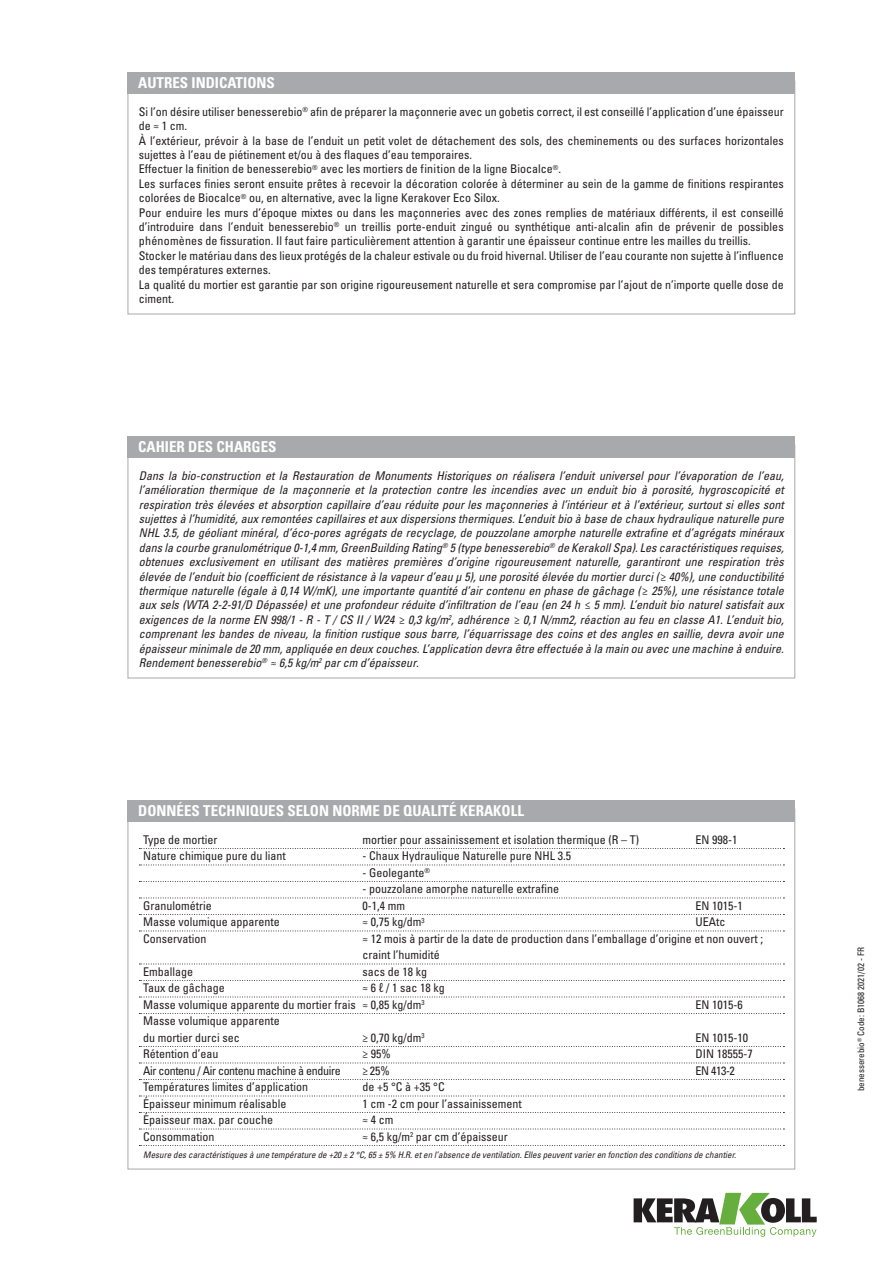
<style>
.page{position:relative;width:893px;height:1263px;background:#fff}
.page>*{position:absolute;margin:0;border:0;box-sizing:border-box;transform-origin:0 0}
._2011_eco_titolo_box{font:700 condensed 15px "Univers LT Std";color:#fff}
.eco_capitolato{font:italic condensed 12px/14.4px "Univers LT Std";color:#231f20;text-align:justify}
.eco_testo_box{font:condensed 12px/14.4px "Univers LT Std";color:#231f20}
.eco_tabella_prestazi{font:condensed 12px/16.5px "Univers LT Std";color:#231f20}
.eco_tabella_prestazi-2{font:condensed 12px "Univers LT Std";letter-spacing:-.03em;color:#231f20}
.eco_nota_dati{font:italic condensed 9px "Univers LT Std";color:#231f20}
.notag_eco_codice_sc{font:condensed 9px "Univers LT Std";color:#231f20}
</style>
<div class="page">
<svg style="left:634px;top:1193px;width:183px;height:44px"></svg>
<div style="left:128px;top:436px;width:667px;height:22px;background:#a8a9ad"></div>
<svg style="left:139px;top:848px;width:645px;height:1px"></svg>
<svg style="left:139px;top:864px;width:645px;height:1px"></svg>
<svg style="left:139px;top:881px;width:645px;height:1px"></svg>
<svg style="left:139px;top:897px;width:645px;height:1px"></svg>
<svg style="left:139px;top:914px;width:645px;height:1px"></svg>
<svg style="left:139px;top:930px;width:645px;height:1px"></svg>
<svg style="left:139px;top:963px;width:645px;height:1px"></svg>
<svg style="left:139px;top:980px;width:645px;height:1px"></svg>
<svg style="left:139px;top:996px;width:645px;height:1px"></svg>
<svg style="left:139px;top:1013px;width:645px;height:1px"></svg>
<svg style="left:139px;top:1046px;width:645px;height:1px"></svg>
<svg style="left:139px;top:1062px;width:645px;height:1px"></svg>
<svg style="left:139px;top:1079px;width:645px;height:1px"></svg>
<svg style="left:139px;top:1095px;width:645px;height:1px"></svg>
<svg style="left:139px;top:1112px;width:645px;height:1px"></svg>
<svg style="left:139px;top:1128px;width:645px;height:1px"></svg>
<svg style="left:139px;top:1145px;width:645px;height:1px"></svg>
<div style="left:128px;top:800px;width:667px;height:22px;background:#a8a9ad"></div>
<div style="left:128px;top:72px;width:667px;height:22px;background:#a8a9ad"></div>
<p class="_2011_eco_titolo_box" style="left:138px;top:74px;width:138px">AUTRES INDICATIONS</p>
<p class="eco_testo_box" style="left:139px;top:104px;width:646px">Si l’on désire utiliser benesserebio<sup>®</sup> afin de préparer la maçonnerie avec un gobetis correct, il est conseillé l’application d’une épaisseur de ≈ 1 cm.</p>
<p class="eco_testo_box" style="left:139px;top:133px;width:646px">À l’extérieur, prévoir à la base de l’enduit un petit volet de détachement des sols, des cheminements ou des surfaces horizontales sujettes à l’eau de piétinement et/ou à des flaques d’eau temporaires.</p>
<p class="eco_testo_box" style="left:139px;top:162px;width:424px">Effectuer la finition de benesserebio<sup>®</sup> avec les mortiers de finition de la ligne Biocalce<sup>®</sup>.</p>
<p class="eco_testo_box" style="left:139px;top:176px;width:646px">Les surfaces finies seront ensuite prêtes à recevoir la décoration colorée à déterminer au sein de la gamme de finitions respirantes colorées de Biocalce<sup>®</sup> ou, en alternative, avec la ligne Kerakover Eco Silox.</p>
<p class="eco_testo_box" style="left:139px;top:205px;width:646px;text-align:justify">Pour enduire les murs d’époque mixtes ou dans les maçonneries avec des zones remplies de matériaux différents, il est conseillé d’introduire dans l’enduit benesserebio<sup>®</sup> un treillis porte-enduit zingué ou synthétique anti-alcalin afin de prévenir de possibles phénomènes de fissuration. Il faut faire particulièrement attention à garantir une épaisseur continue entre les mailles du treillis.</p>
<p class="eco_testo_box" style="left:139px;top:248px;width:646px">Stocker le matériau dans des lieux protégés de la chaleur estivale ou du froid hivernal. Utiliser de l’eau courante non sujette à l’influence des températures externes.</p>
<p class="eco_testo_box" style="left:139px;top:277px;width:646px">La qualité du mortier est garantie par son origine rigoureusement naturelle et sera compromise par l’ajout de n’importe quelle dose de ciment.</p>
<p class="_2011_eco_titolo_box" style="left:138px;top:438px;width:140px">CAHIER DES CHARGES</p>
<p class="eco_capitolato" style="left:139px;top:468px;width:646px">Dans la bio-construction et la Restauration de Monuments Historiques on réalisera l’enduit universel pour l’évaporation de l’eau, l’amélioration thermique de la maçonnerie et la protection contre les incendies avec un enduit bio à porosité, hygroscopicité et respiration très élevées et absorption capillaire d’eau réduite pour les maçonneries à l’intérieur et à l’extérieur, surtout si elles sont sujettes à l’humidité, aux remontées capillaires et aux dispersions thermiques. L’enduit bio à base de chaux hydraulique naturelle pure NHL 3.5, de géoliant minéral, d’éco-pores agrégats de recyclage, de pouzzolane amorphe naturelle extrafine et d’agrégats minéraux dans la courbe granulométrique 0-1,4 mm, GreenBuilding Rating<sup>®</sup> 5 (type benesserebio<sup>®</sup> de Kerakoll Spa). Les caractéristiques requises, obtenues exclusivement en utilisant des matières premières d’origine rigoureusement naturelle, garantiront une respiration très élevée de l’enduit bio (coefficient de résistance à la vapeur d’eau μ 5), une porosité élevée du mortier durci (≥ 40%), une conductibilité thermique naturelle (égale à 0,14 W/mK), une importante quantité d’air contenu en phase de gâchage (≥ 25%), une résistance totale aux sels (WTA 2-2-91/D Dépassée) et une profondeur réduite d’infiltration de l’eau (en 24 h ≤ 5 mm). L’enduit bio naturel satisfait aux exigences de la norme EN 998/1 - R - T / CS II / W24 ≥ 0,3 kg/m<sup>2</sup>, adhérence ≥ 0,1 N/mm2, réaction au feu en classe A1. L’enduit bio, comprenant les bandes de niveau, la finition rustique sous barre, l’équarrissage des coins et des angles en saillie, devra avoir une épaisseur minimale de 20 mm, appliquée en deux couches. L’application devra être effectuée à la main ou avec une machine à enduire.<br>Rendement benesserebio<sup>®</sup> ≈ 6,5 kg/m<sup>2</sup> par cm d’épaisseur.</p>
<p class="_2011_eco_titolo_box" style="left:138px;top:802px;width:387px">DONNÉES TECHNIQUES SELON NORME DE QUALITÉ KERAKOLL</p>
<p class="eco_tabella_prestazi" style="left:143px;top:831px;width:76px">Type de mortier</p>
<p class="eco_tabella_prestazi" style="left:362px;top:831px;width:278px">mortier pour assainissement et isolation thermique (R – T)</p>
<p class="eco_tabella_prestazi" style="left:695px;top:831px;width:43px">EN 998-1</p>
<p class="eco_tabella_prestazi" style="left:143px;top:848px;width:144px">Nature chimique pure du liant</p>
<p class="eco_tabella_prestazi" style="left:362px;top:848px;width:210px">- Chaux Hydraulique Naturelle pure NHL 3.5</p>
<p class="eco_tabella_prestazi" style="left:362px;top:864px;width:69px">- Geolegante<sup>®</sup></p>
<p class="eco_tabella_prestazi" style="left:362px;top:881px;width:198px">- pouzzolane amorphe naturelle extrafine</p>
<p class="eco_tabella_prestazi" style="left:143px;top:897px;width:70px">Granulométrie</p>
<p class="eco_tabella_prestazi" style="left:362px;top:897px;width:44px">0-1,4 mm</p>
<p class="eco_tabella_prestazi" style="left:695px;top:897px;width:49px">EN 1015-1</p>
<p class="eco_tabella_prestazi" style="left:143px;top:914px;width:138px">Masse volumique apparente</p>
<p class="eco_tabella_prestazi" style="left:362px;top:914px;width:63px">≈ 0,75 kg/dm<sup>3</sup></p>
<p class="eco_tabella_prestazi" style="left:695px;top:914px;width:31px">UEAtc</p>
<p class="eco_tabella_prestazi" style="left:143px;top:930px;width:65px">Conservation</p>
<p class="eco_tabella_prestazi" style="left:362px;top:930px;width:402px">≈ 12 mois à partir de la date de production dans l’emballage d’origine et non ouvert ; craint l’humidité</p>
<p class="eco_tabella_prestazi" style="left:143px;top:963px;width:51px">Emballage</p>
<p class="eco_tabella_prestazi" style="left:362px;top:963px;width:66px">sacs de 18 kg</p>
<p class="eco_tabella_prestazi" style="left:143px;top:980px;width:83px">Taux de gâchage</p>
<p class="eco_tabella_prestazi" style="left:362px;top:980px;width:84px">≈ 6 ℓ / 1 sac 18 kg</p>
<p class="eco_tabella_prestazi" style="left:143px;top:996px;width:283px">Masse volumique apparente du mortier frais ≈ 0,85 kg/dm<sup>3</sup></p>
<p class="eco_tabella_prestazi" style="left:695px;top:996px;width:49px">EN 1015-6</p>
<p class="eco_tabella_prestazi" style="left:143px;top:1013px;width:138px">Masse volumique apparente du mortier durci sec</p>
<p class="eco_tabella_prestazi" style="left:362px;top:1029px;width:63px">≥ 0,70 kg/dm<sup>3</sup></p>
<p class="eco_tabella_prestazi" style="left:695px;top:1029px;width:54px">EN 1015-10</p>
<p class="eco_tabella_prestazi" style="left:143px;top:1046px;width:77px">Rétention d’eau</p>
<p class="eco_tabella_prestazi" style="left:362px;top:1046px;width:30px">≥ 95%</p>
<p class="eco_tabella_prestazi" style="left:695px;top:1046px;width:59px">DIN 18555-7</p>
<p class="eco_tabella_prestazi-2" style="left:143px;top:1063px;width:199px">Air contenu / Air contenu machine à enduire</p>
<p class="eco_tabella_prestazi" style="left:362px;top:1062px;width:29px">≥ 25%</p>
<p class="eco_tabella_prestazi" style="left:695px;top:1062px;width:41px">EN 413-2</p>
<p class="eco_tabella_prestazi" style="left:143px;top:1079px;width:166px">Températures limites d’application</p>
<p class="eco_tabella_prestazi" style="left:362px;top:1079px;width:84px">de +5 °C à +35 °C</p>
<p class="eco_tabella_prestazi" style="left:143px;top:1095px;width:145px">Épaisseur minimum réalisable</p>
<p class="eco_tabella_prestazi" style="left:362px;top:1095px;width:161px">1 cm -2 cm pour l’assainissement</p>
<p class="eco_tabella_prestazi" style="left:143px;top:1112px;width:131px">Épaisseur max. par couche</p>
<p class="eco_tabella_prestazi" style="left:362px;top:1112px;width:32px">≈ 4 cm</p>
<p class="eco_tabella_prestazi" style="left:143px;top:1128px;width:73px">Consommation</p>
<p class="eco_tabella_prestazi" style="left:362px;top:1128px;width:147px">≈ 6,5 kg/m<sup>2</sup> par cm d’épaisseur</p>
<p class="eco_nota_dati" style="left:143px;top:1149px;width:594px">Mesure des caractéristiques à une température de +20 ± 2 °C, 65 ± 5% H.R. et en l’absence de ventilation. Elles peuvent varier en fonction des conditions de chantier.</p>
<p class="notag_eco_codice_sc" style="left:855px;top:1091px;width:145px;rotate:-90deg">benesserebio<sup>®</sup> Code: B1068 2021/02 - FR</p>
</div>
